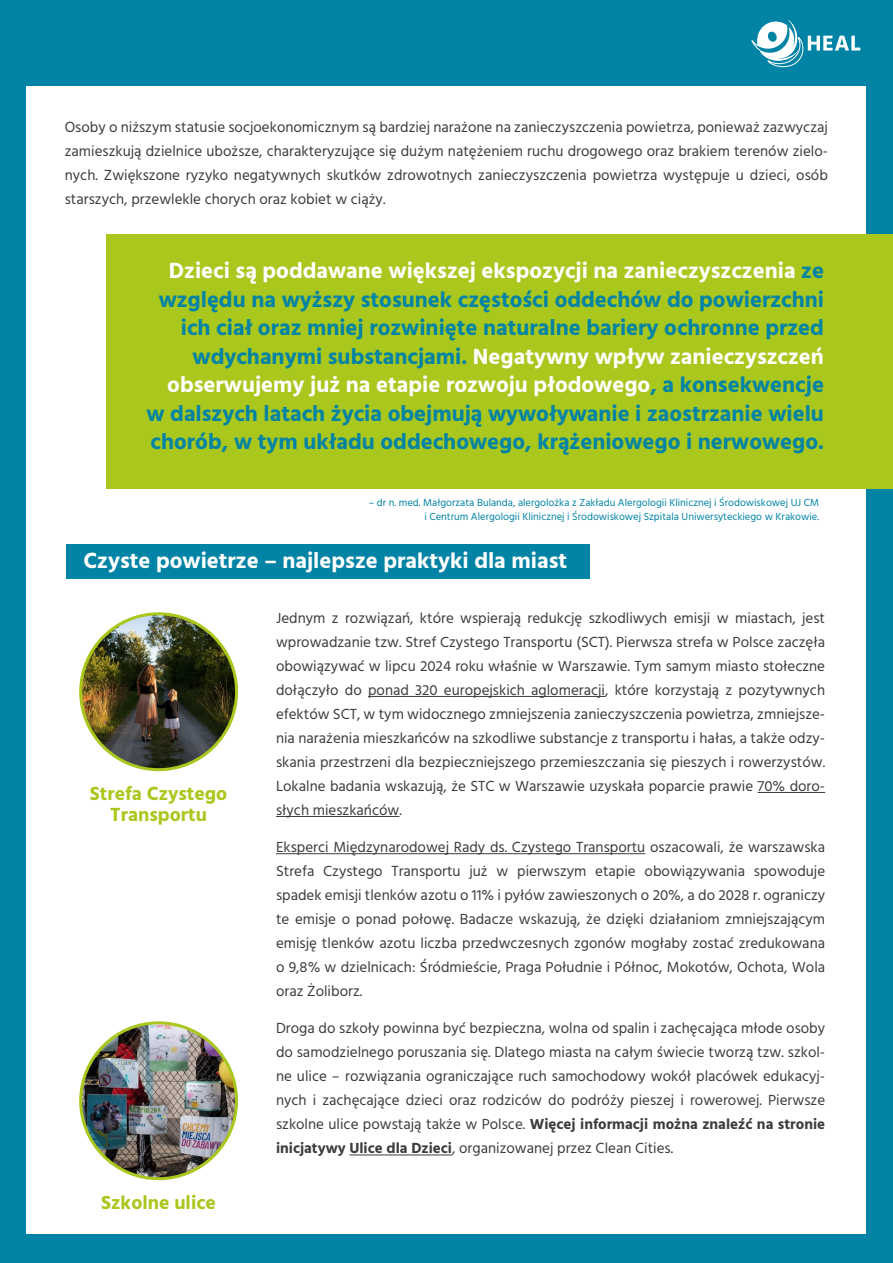
<style>
.page{position:relative;width:893px;height:1263px;background:#0083a5}
.page>*{position:absolute;margin:0;border:0;box-sizing:border-box;transform-origin:0 0}
.t1{font:700 22.5px/28.5px "Hind";color:#0083a5;text-align:right}
.t2{font:700 22.5px "Hind";color:#fff}
.t3{font:700 19.5px/21px "Hind";color:#a9c71d;text-align:center}
.t4{font:15px/24px "Hind";color:#3c3c3b;text-align:justify}
.t5{font:10.5px/13.5px "Hind";color:#0083a5;text-align:right}
.s1{color:#fff}
.s2{font-weight:700}
</style>
<div class="page">
<svg style="left:751px;top:20px;width:109px;height:48px"></svg>
<div style="left:27px;top:86px;width:839px;height:1148px;background:#fff"></div>
<img style="left:81px;top:614px;width:156px;height:156px;border-radius:78px">
<img style="left:81px;top:1023px;width:156px;height:156px;border-radius:78px">
<div style="left:107px;top:234px;width:786px;height:254px;background:#a9c71d"></div>
<div style="left:66px;top:545px;width:524px;height:34px;background:#0083a5"></div>
<hr style="left:368px;top:696px;width:237px;height:1px;background:#3c3c3b">
<hr style="left:758px;top:792px;width:62px;height:1px;background:#3c3c3b">
<hr style="left:276px;top:816px;width:123px;height:1px;background:#3c3c3b">
<hr style="left:276px;top:853px;width:369px;height:1px;background:#3c3c3b">
<hr style="left:349px;top:1154px;width:103px;height:1px;background:#3c3c3b">
<div style="left:79px;top:612px;width:159px;height:159px;border:3px solid #a9c71d;border-radius:50%"></div>
<div style="left:79px;top:1021px;width:159px;height:159px;border:3px solid #a9c71d;border-radius:50%"></div>
<p class="t4" style="left:65px;top:116px;width:765px">Osoby o niższym statusie socjoekonomicznym są bardziej narażone na zanieczyszczenia powietrza, ponieważ zazwyczaj zamieszkują dzielnice uboższe, charakteryzujące się dużym natężeniem ruchu drogowego oraz brakiem terenów zielo&shy;nych. Zwiększone ryzyko negatywnych skutków zdrowotnych zanieczyszczenia powietrza występuje u dzieci, osób starszych, przewlekle chorych oraz kobiet w ciąży.</p>
<p class="t1" style="left:146px;top:256px;width:679px"><span class="s1">Dzieci są poddawane większej ekspozycji na zanieczyszczenia</span> ze względu na wyższy stosunek częstości oddechów do powierzchni ich ciał oraz mniej rozwinięte naturalne bariery ochronne przed wdychanymi substancjami. <span class="s1">Negatywny wpływ zanieczyszczeń obserwujemy już na etapie rozwoju płodowego</span>, a konsekwencje w dalszych latach życia obejmują wywoływanie i zaostrzanie wielu chorób, w tym układu oddechowego, krążeniowego i nerwowego.</p>
<p class="t5" style="left:369px;top:497px;width:452px">– dr n. med. Małgorzata Bulanda, alergolożka z Zakładu Alergologii Klinicznej i Środowiskowej UJ CM i Centrum Alergologii Klinicznej i Środowiskowej Szpitala Uniwersyteckiego w Krakowie.</p>
<h1 class="t2" style="left:83px;top:547px;width:485px">Czyste powietrze – najlepsze praktyki dla miast</h1>
<h2 class="t3" style="left:90px;top:782px;width:139px">Strefa Czystego<br>Transportu</h2>
<h2 class="t3" style="left:101px;top:1191px;width:116px">Szkolne ulice</h2>
<p class="t4" style="left:276px;top:607px;width:551px">Jednym z rozwiązań, które wspierają redukcję szkodliwych emisji w miastach, jest wprowadzanie tzw. Stref Czystego Transportu (SCT). Pierwsza strefa w Polsce zaczęła obowiązywać w lipcu 2024 roku właśnie w Warszawie. Tym samym miasto stołeczne dołączyło do ponad 320 europejskich aglomeracji, które korzystają z pozytywnych efektów SCT, w tym widocznego zmniejszenia zanieczyszczenia powietrza, zmniejsze&shy;nia narażenia mieszkańców na szkodliwe substancje z transportu i hałas, a także odzy&shy;skania przestrzeni dla bezpieczniejszego przemieszczania się pieszych i rowerzystów.<br>Lokalne badania wskazują, że STC w Warszawie uzyskała poparcie prawie 70% doro&shy;słych mieszkańców.</p>
<p class="t4" style="left:276px;top:836px;width:551px">Eksperci Międzynarodowej Rady ds. Czystego Transportu oszacowali, że warszawska Strefa Czystego Transportu już w pierwszym etapie obowiązywania spowoduje spadek emisji tlenków azotu o 11% i pyłów zawieszonych o 20%, a do 2028 r. ograniczy te emisje o ponad połowę. Badacze wskazują, że dzięki działaniom zmniejszającym emisję tlenków azotu liczba przedwczesnych zgonów mogłaby zostać zredukowana o 9,8% w dzielnicach: Śródmieście, Praga Południe i Północ, Mokotów, Ochota, Wola oraz Żoliborz.</p>
<p class="t4" style="left:276px;top:1017px;width:551px">Droga do szkoły powinna być bezpieczna, wolna od spalin i zachęcająca młode osoby do samodzielnego poruszania się. Dlatego miasta na całym świecie tworzą tzw. szkol&shy;ne ulice – rozwiązania ograniczające ruch samochodowy wokół placówek edukacyj&shy;nych i zachęcające dzieci oraz rodziców do podróży pieszej i rowerowej. Pierwsze szkolne ulice powstają także w Polsce. <span class="s2">Więcej informacji można znaleźć na stronie inicjatywy Ulice dla Dzieci</span>, organizowanej przez Clean Cities.</p>
</div>
